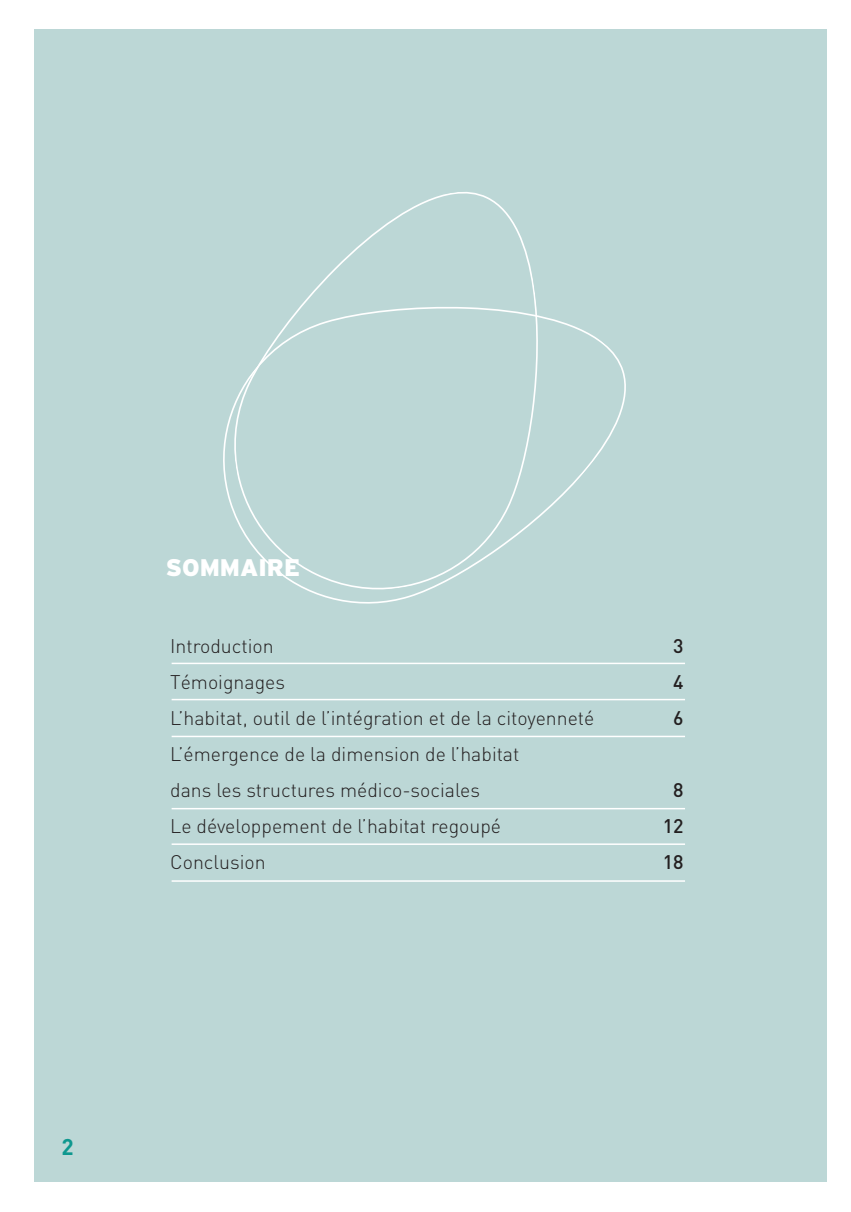
<style>
.page{position:relative;width:851px;height:1212px;background:#fff}
.page>*{position:absolute;margin:0;border:0;box-sizing:border-box;transform-origin:0 0}
.t1{font:900 24px "Interstate";color:#fff}
.t2{font:700 22.5px "DIN";color:#0e988f}
.t3{font:300 19.5px/36px "DIN";color:#231f20}
.t4{font:500 19.5px "DIN";color:#231f20}
</style>
<div class="page">
<div style="left:35px;top:29px;width:791px;height:1152px;background:#bcd7d6"></div>
<hr style="left:171px;top:663px;width:514px;height:1px;background:#fff">
<hr style="left:171px;top:699px;width:514px;height:1px;background:#fff">
<hr style="left:171px;top:736px;width:514px;height:1px;background:#fff">
<hr style="left:171px;top:808px;width:514px;height:1px;background:#fff">
<hr style="left:171px;top:843px;width:514px;height:2px;background:#fff">
<svg style="left:223px;top:192px;width:349px;height:412px"></svg>
<hr style="left:171px;top:880px;width:514px;height:2px;background:#fff">
<p class="t1" style="left:166px;top:554px;width:136px">SOMMAIRE</p>
<p class="t3" style="left:170px;top:627px;width:105px">Introduction</p>
<p class="t4" style="left:673px;top:633px;width:12px">3</p>
<p class="t3" style="left:170px;top:663px;width:116px">Témoignages</p>
<p class="t4" style="left:673px;top:669px;width:12px">4</p>
<p class="t3" style="left:170px;top:699px;width:425px">L’habitat, outil de l’intégration et de la citoyenneté</p>
<p class="t4" style="left:673px;top:705px;width:12px">6</p>
<p class="t3" style="left:170px;top:735px;width:351px">L’émergence de la dimension de l’habitat dans les structures médico-sociales</p>
<p class="t4" style="left:673px;top:777px;width:12px">8</p>
<p class="t3" style="left:170px;top:807px;width:332px">Le développement de l’habitat regoupé</p>
<p class="t4" style="left:662px;top:813px;width:22px">12</p>
<p class="t3" style="left:170px;top:843px;width:97px">Conclusion</p>
<p class="t4" style="left:662px;top:849px;width:22px">18</p>
<p class="t2" style="left:61px;top:1132px;width:14px">2</p>
</div>
